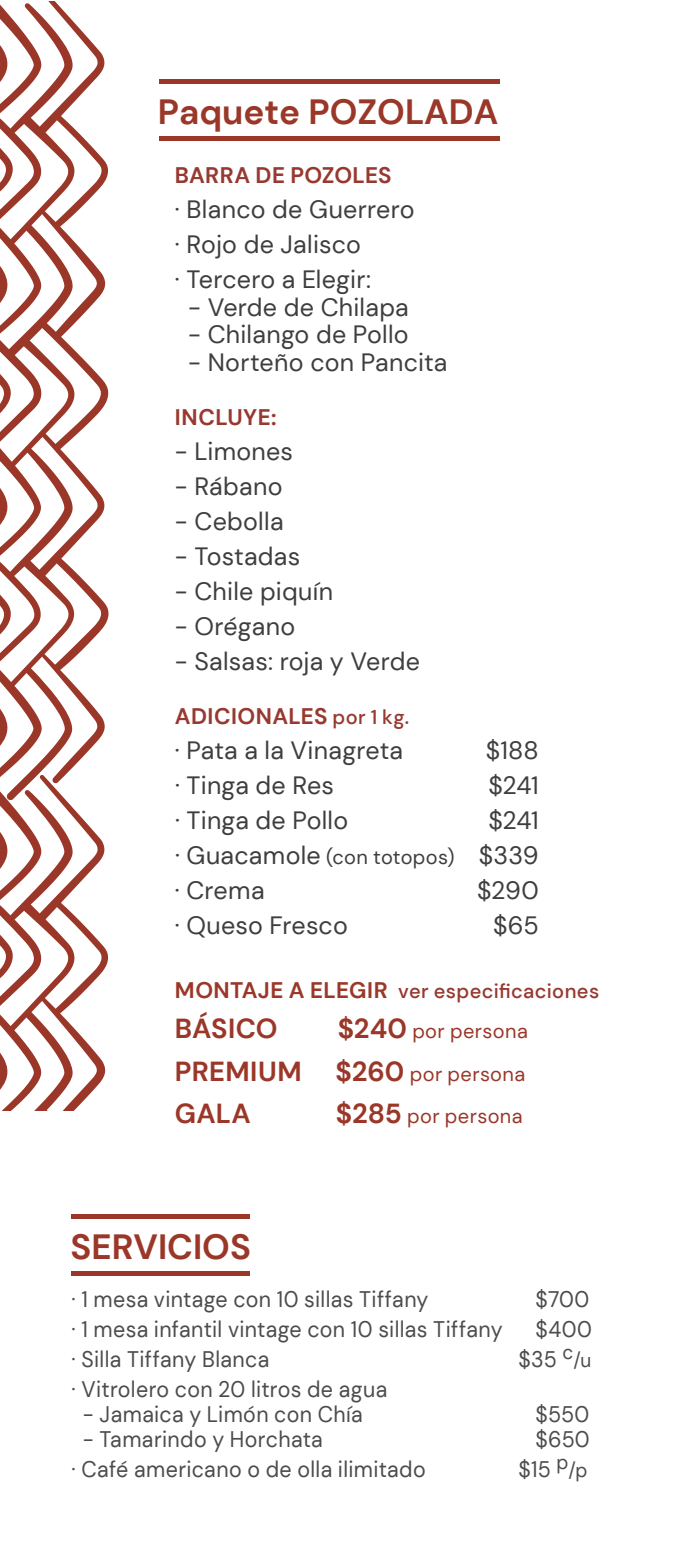
<style>
.page{position:relative;width:679px;height:1567px;background:#fff}
.page>*{position:absolute;margin:0;border:0;box-sizing:border-box;transform-origin:0 0}
.t1{font:700 35px "DM Sans";color:#9a3729}
.t2{font:700 27.5px/42.5px "DM Sans";letter-spacing:.01em;color:#9a3729}
.t3{font:25px/35px "DM Sans";letter-spacing:.01em;color:#3e3e3f}
.t4{font:22.5px "DM Sans";letter-spacing:.015em;color:#4b4c4d;scale:.95 1}
.t5{font:700 22.5px "DM Sans";letter-spacing:.015em;color:#973930}
.t6{font:500 20px "DM Sans";letter-spacing:.02em;color:#973930}
.t7{font:20px "DM Sans";letter-spacing:.02em;color:#9a3729}
.s1{font-weight:500;font-size:20px}
.s2{font-size:20px}
.s3{font-weight:700;font-size:22.5px;color:#9a3729}
.s4{font-weight:700;font-size:27.5px}
.s5{font-weight:400;font-size:20px}
</style>
<div class="page">
<hr style="left:72px;top:1271px;width:178px;height:4px;background:#9a3729">
<hr style="left:72px;top:1214px;width:178px;height:4px;background:#9a3729">
<hr style="left:159px;top:136px;width:340px;height:4px;background:#9a3729">
<hr style="left:159px;top:79px;width:340px;height:4px;background:#9a3729">
<svg style="left:0;top:2px;width:108px;height:768px"></svg>
<svg style="left:0;top:770px;width:108px;height:340px"></svg>
<h1 class="t1" style="left:158px;top:89px;width:342px">Paquete POZOLADA</h1>
<p class="t5" style="left:175px;top:161px;width:218px">BARRA DE POZOLES</p>
<p class="t3" style="left:175px;top:192px;width:241px">· Blanco de Guerrero · Rojo de Jalisco<br>· Tercero a Elegir:</p>
<p class="t3" style="left:188px;top:289px;width:222px">- Verde de Chilapa</p>
<p class="t3" style="left:188px;top:317px;width:222px">- Chilango de Pollo</p>
<p class="t3" style="left:188px;top:344px;width:260px">- Norteño con Pancita</p>
<p class="t5" style="left:175px;top:403px;width:103px">INCLUYE:</p>
<p class="t3" style="left:175px;top:433px;width:120px">- Limones</p>
<p class="t3" style="left:175px;top:468px;width:109px">- Rábano</p>
<p class="t3" style="left:175px;top:503px;width:110px">- Cebolla</p>
<p class="t3" style="left:175px;top:538px;width:127px">- Tostadas</p>
<p class="t3" style="left:175px;top:573px;width:159px">- Chile piquín</p>
<p class="t3" style="left:175px;top:608px;width:122px">- Orégano</p>
<p class="t3" style="left:175px;top:643px;width:246px">- Salsas: roja y Verde</p>
<p class="t5" style="left:175px;top:702px;width:235px">ADICIONALES <span class="s1">por 1 kg.</span></p>
<p class="t3" style="left:175px;top:732px;width:229px">· Pata a la Vinagreta</p>
<p class="t3" style="left:485px;top:732px;width:54px">$188</p>
<p class="t3" style="left:175px;top:767px;width:160px">· Tinga de Res</p>
<p class="t3" style="left:488px;top:767px;width:52px">$241</p>
<p class="t3" style="left:175px;top:802px;width:175px">· Tinga de Pollo</p>
<p class="t3" style="left:175px;top:802px;width:365px;text-align:justify;text-indent:313px">$241 · Guacamole <span class="s2">(con totopos)</span> $339 · Crema</p>
<p class="t3" style="left:477px;top:872px;width:63px">$290</p>
<p class="t3" style="left:175px;top:907px;width:174px">· Queso Fresco</p>
<p class="t3" style="left:493px;top:907px;width:47px">$65</p>
<p class="t6" style="left:175px;top:978px;width:425px"><span class="s3">MONTAJE A ELEGIR</span> ver especificaciones</p>
<p class="t2" style="left:175px;top:1007px;width:104px">BÁSICO</p>
<p class="t7" style="left:337px;top:1018px;width:191px"><span class="s4">$240</span> por persona</p>
<p class="t2" style="left:175px;top:1049px;width:352px">PREMIUM $260 <span class="s5">por persona<br></span>GALA</p>
<p class="t7" style="left:335px;top:1103px;width:188px"><span class="s4">$285</span> por persona</p>
<h1 class="t1" style="left:70px;top:1224px;width:182px">SERVICIOS</h1>
<p class="t4" style="left:72px;top:1284px;width:377px">· 1 mesa vintage con 10 sillas Tiffany</p>
<p class="t4" style="left:535px;top:1284px;width:58px">$700</p>
<p class="t4" style="left:72px;top:1314px;width:455px">· 1 mesa infantil vintage con 10 sillas Tiffany</p>
<p class="t4" style="left:535px;top:1314px;width:61px">$400</p>
<p class="t4" style="left:72px;top:1344px;width:209px">· Silla Tiffany Blanca</p>
<p class="t4" style="left:518px;top:1344px;width:78px">$35 <sup>c</sup><span class="s2">/u</span></p>
<p class="t4" style="left:72px;top:1374px;width:333px">· Vitrolero con 20 litros de agua</p>
<p class="t4" style="left:83px;top:1399px;width:296px">- Jamaica y Limón con Chía</p>
<p class="t4" style="left:535px;top:1399px;width:58px">$550</p>
<p class="t4" style="left:83px;top:1424px;width:254px">- Tamarindo y Horchata</p>
<p class="t4" style="left:535px;top:1424px;width:59px">$650</p>
<p class="t4" style="left:72px;top:1454px;width:374px">· Café americano o de olla ilimitado</p>
<p class="t4" style="left:518px;top:1454px;width:74px">$15 <sup>p</sup><span class="s2">/p</span></p>
</div>
